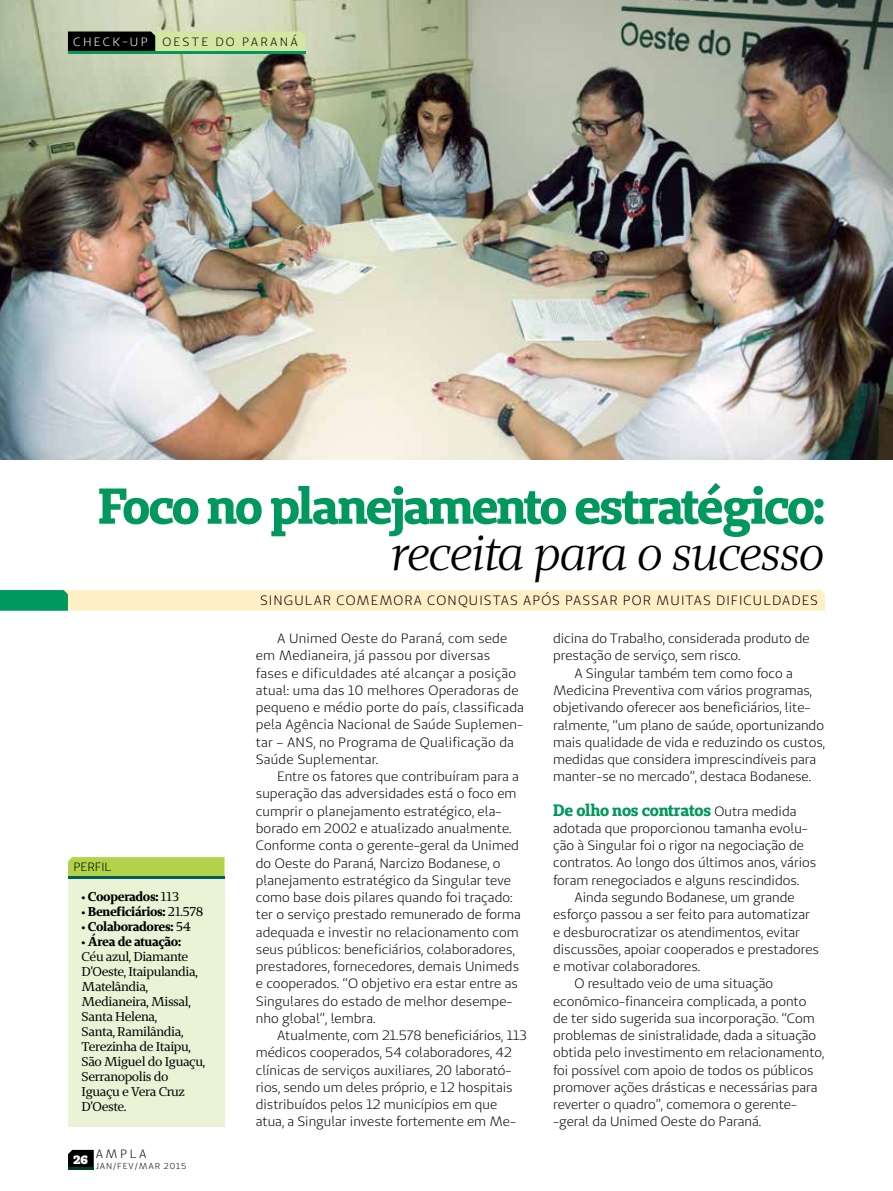
<style>
.page{position:relative;width:893px;height:1191px;background:#fff}
.page>*{position:absolute;margin:0;border:0;box-sizing:border-box;transform-origin:0 0}
.t1{font:700 50.25px "Unimed Slab";letter-spacing:-.045em;color:#00985c}
.t2{font:italic 47.85px "Unimed Serif";letter-spacing:-.035em;color:#000}
.t3{font:700 16.5px "Unimed Slab";letter-spacing:-.02em;color:#00985c}
.t4{font:13.5px/17.2px "Unimed Sans";color:#000}
.t5{font:12.75px/15px "Unimed Serif";letter-spacing:-.03em;color:#000}
.t6{font:700 12.75px "Unimed Serif";letter-spacing:-.025em;color:#000}
.t7{font:12px "Unimed Sans";color:#000}
.t8{font:12px "Unimed Sans";color:#fff}
.t9{font:900 12px "Unimed Slab";color:#fff}
.t10{font:8.7px "Unimed Sans";color:#000}
.s1{font-weight:400}
.s2{font-weight:700}
.s3{font-family:"Unimed Sans";font-weight:400;font-size:13.5px;color:#000}
</style>
<div class="page">
<img style="left:0;top:0;width:893px;height:459px">
<svg style="left:68px;top:1149px;width:26px;height:18px"></svg>
<hr style="left:68px;top:1167px;width:26px;height:2px;background:#003f1a">
<svg style="left:68px;top:32px;width:237px;height:19px;background:#869166"></svg>
<hr style="left:68px;top:51px;width:237px;height:2px;background:#00985c">
<div style="left:68px;top:874px;width:157px;height:253px;background:#eaf3d5"></div>
<div style="left:68px;top:857px;width:157px;height:19px;background:#b1d34a"></div>
<hr style="left:68px;top:876px;width:157px;height:2px;background:#005f55">
<svg style="left:0;top:590px;width:825px;height:21px;background:#eae8be"></svg>
<p class="t8" style="left:73px;top:34px;width:10px">chec</p>
<p class="t8" style="left:113px;top:34px;width:27px">k-up</p>
<p class="t7" style="left:162px;top:34px;width:10px">oeste</p>
<p class="t7" style="left:215px;top:34px;width:10px">do</p>
<p class="t7" style="left:242px;top:34px;width:10px">paran</p>
<p class="t7" style="left:290px;top:34px;width:9px">á</p>
<h1 class="t1" style="left:98px;top:473px;width:728px">Foco no planejamento estratégico:</h1>
<h2 class="t2" style="left:390px;top:522px;width:436px">receita para o sucesso</h2>
<p class="t7" style="left:73px;top:859px;width:8px">perfil</p>
<p class="t6" style="left:82px;top:887px;width:99px"><span class="s1">•</span> Cooperados: <span class="s1">113</span></p>
<p class="t6" style="left:82px;top:902px;width:123px"><span class="s1">•</span> Beneficiários: <span class="s1">21.578</span></p>
<p class="t6" style="left:82px;top:917px;width:111px"><span class="s1">•</span> Colaboradores: <span class="s1">54</span></p>
<p class="t5" style="left:82px;top:933px;width:125px">• <span class="s2">Área de atuação:<br></span>Céu azul, Diamante<br>D’Oeste, Itaipulandia,<br>Matelândia,<br>Medianeira, Missal,<br>Santa Helena,<br>Santa, Ramilândia,<br>Terezinha de Itaipu,<br>São Miguel do Iguaçu,<br>Serranopolis do<br>Iguaçu e Vera Cruz<br>D’Oeste.</p>
<p class="t9" style="left:73px;top:1151px;width:16px">26</p>
<p class="t7" style="left:96px;top:1146px;width:12px">ampla</p>
<p class="t10" style="left:96px;top:1160px;width:7px">jan</p>
<p class="t10" style="left:113px;top:1160px;width:11px">/fev</p>
<p class="t10" style="left:135px;top:1160px;width:12px">/mar</p>
<p class="t10" style="left:164px;top:1160px;width:24px">2015</p>
<p class="t4" style="left:260px;top:592px;width:45px">Singular</p>
<p class="t4" style="left:336px;top:592px;width:12px">comemora</p>
<p class="t4" style="left:427px;top:592px;width:11px">con</p>
<p class="t4" style="left:458px;top:592px;width:20px">quistas</p>
<p class="t4" style="left:523px;top:592px;width:52px">apóspassar</p>
<p class="t4" style="left:623px;top:592px;width:10px">por</p>
<p class="t4" style="left:656px;top:592px;width:10px">muitas</p>
<p class="t4" style="left:716px;top:592px;width:10px">dificuldades</p>
<p class="t4" style="left:256px;top:629px;width:270px;text-indent:21px">A Unimed Oeste do Paraná, com sede em Medianeira, já passou por diversas fases e dificuldades até alcançar a posição atual: uma das 10 melhores Operadoras de pequeno e médio porte do país, classificada pela Agência Nacional de Saúde Suplemen&shy;tar – ANS, no Programa de Qualificação da Saúde Suplementar.</p>
<p class="t4" style="left:256px;top:767px;width:266px;text-indent:21px">Entre os fatores que contribuíram para a superação das adversidades está o foco em cumprir o planejamento estratégico, ela&shy;borado em 2002 e atualizado anualmente.<br>Conforme conta o gerente-geral da Unimed do Oeste do Paraná, Narcizo Bodanese, o planejamento estratégico da Singular teve como base dois pilares quando foi traçado: ter o serviço prestado remunerado de forma adequada e investir no relacionamento com seus públicos: beneficiários, colaboradores, prestadores, fornecedores, demais Unimeds e cooperados. “O objetivo era estar entre as Singulares do estado de melhor desempe&shy;nho global”, lembra.</p>
<p class="t4" style="left:256px;top:1026px;width:273px;text-indent:21px">Atualmente, com 21.578 beneficiários, 113 médicos cooperados, 54 colaboradores, 42 clínicas de serviços auxiliares, 20 laborató&shy;rios, sendo um deles próprio, e 12 hospitais distribuídos pelos 12 municípios em que atua, a Singular investe fortemente em Me-</p>
<p class="t4" style="left:553px;top:630px;width:258px">dicina do Trabalho, considerada produto de prestação de serviço, sem risco.</p>
<p class="t4" style="left:553px;top:664px;width:273px;text-indent:21px">A Singular também tem como foco a Medicina Preventiva com vários programas, objetivando oferecer aos beneficiários, lite&shy;ralmente, “um plano de saúde, oportunizando mais qualidade de vida e reduzindo os custos, medidas que considera imprescindíveis para manter-se no mercado”, destaca Bodanese.</p>
<p class="t3" style="left:553px;top:799px;width:245px">De olho nos contratos <span class="s3">Outra medida</span></p>
<p class="t4" style="left:553px;top:819px;width:256px">adotada que proporcionou tamanha evolu-</p>
<p class="t4" style="left:553px;top:836px;width:252px">ção à Singular foi o rigor na negociação de</p>
<p class="t4" style="left:553px;top:854px;width:265px">contratos. Ao longo dos últimos anos, vários</p>
<p class="t4" style="left:553px;top:871px;width:248px">foram renegociados e alguns rescindidos.</p>
<p class="t4" style="left:574px;top:888px;width:222px">Ainda segundo Bodanese, um grande</p>
<p class="t4" style="left:553px;top:905px;width:258px">esforço passou a ser feito para automatizar</p>
<p class="t4" style="left:553px;top:923px;width:248px">e desburocratizar os atendimentos, evitar</p>
<p class="t4" style="left:553px;top:940px;width:267px">discussões, apoiar cooperados e prestadores</p>
<p class="t4" style="left:553px;top:957px;width:149px">e motivar colaboradores.</p>
<p class="t4" style="left:574px;top:974px;width:200px">O resultado veio de uma situação</p>
<p class="t4" style="left:553px;top:992px;width:255px">econômico-financeira complicada, a ponto</p>
<p class="t4" style="left:553px;top:1009px;width:263px">de ter sido sugerida sua incorporação. “Com</p>
<p class="t4" style="left:553px;top:1026px;width:265px">problemas de sinistralidade, dada a situação</p>
<p class="t4" style="left:553px;top:1043px;width:273px">obtida pelo investimento em relacionamento,</p>
<p class="t4" style="left:553px;top:1061px;width:262px">foi possível com apoio de todos os públicos</p>
<p class="t4" style="left:553px;top:1078px;width:266px">promover ações drásticas e necessárias para</p>
<p class="t4" style="left:553px;top:1095px;width:245px">reverter o quadro”, comemora o gerente-</p>
<p class="t4" style="left:553px;top:1112px;width:210px">-geral da Unimed Oeste do Paraná.</p>
</div>
